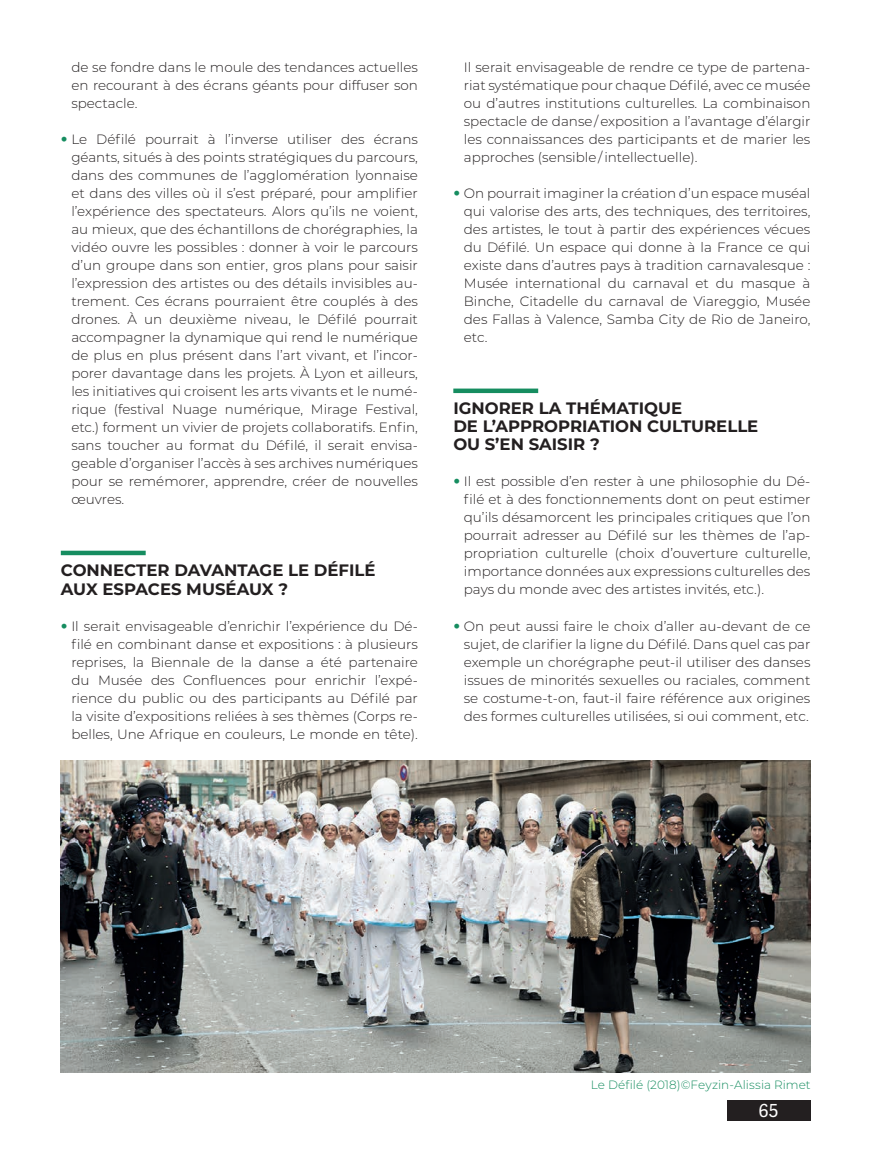
<style>
.page{position:relative;width:872px;height:1149px;background:#fff}
.page>*{position:absolute;margin:0;border:0;box-sizing:border-box;transform-origin:0 0}
.t1{font:18px "Adelle Sans";color:#fff}
.t2{font:700 16.5px/18px "Montserrat";color:#231f20}
.t3{font:300 13.5px/18px "Montserrat";color:#231f20;text-align:justify}
.t4{font:300 12px "Montserrat";letter-spacing:.005em;color:#168d60}
.s1{font-family:"Univers LT Std";color:#168d60}
</style>
<div class="page">
<div style="left:727px;top:1099px;width:83px;height:21px;background:#231f20"></div>
<div style="left:453px;top:388px;width:85px;height:5px;background:#168d60"></div>
<div style="left:61px;top:550px;width:85px;height:5px;background:#168d60"></div>
<img style="left:61px;top:760px;width:749px;height:311px">
<p class="t3" style="left:71px;top:58px;width:348px">de se fondre dans le moule des tendances actuelles en recourant à des écrans géants pour diffuser son spectacle.</p>
<p class="t3" style="left:71px;top:130px;width:348px;text-indent:-11px"><span class="s1">•</span> Le Défilé pourrait à l’inverse utiliser des écrans géants, situés à des points stratégiques du parcours, dans des communes de l’agglomération lyonnaise et dans des villes où il s’est préparé, pour amplifier l’expérience des spectateurs. Alors qu’ils ne voient, au mieux, que des échantillons de chorégraphies, la vidéo ouvre les possibles : donner à voir le parcours d’un groupe dans son entier, gros plans pour saisir l’expression des artistes ou des détails invisibles au&shy;trement. Ces écrans pourraient être couplés à des drones. À un deuxième niveau, le Défilé pourrait accompagner la dynamique qui rend le numérique de plus en plus présent dans l’art vivant, et l’incor&shy;porer davantage dans les projets. À Lyon et ailleurs, les initiatives qui croisent les arts vivants et le numé&shy;rique (festival Nuage numérique, Mirage Festival, etc.) forment un vivier de projets collaboratifs. Enfin, sans toucher au format du Défilé, il serait envisa&shy;geable d’organiser l’accès à ses archives numériques pour se remémorer, apprendre, créer de nouvelles œuvres.</p>
<p class="t2" style="left:61px;top:560px;width:316px">CONNECTER DAVANTAGE LE DÉFILÉ<br>AUX ESPACES MUSÉAUX ?</p>
<p class="t3" style="left:71px;top:616px;width:348px;text-indent:-11px"><span class="s1">•</span> Il serait envisageable d’enrichir l’expérience du Dé&shy;filé en combinant danse et expositions : à plusieurs reprises, la Biennale de la danse a été partenaire du Musée des Confluences pour enrichir l’expé&shy;rience du public ou des participants au Défilé par la visite d’expositions reliées à ses thèmes (Corps re&shy;belles, Une Afrique en couleurs, Le monde en tête).</p>
<p class="t3" style="left:464px;top:58px;width:348px">Il serait envisageable de rendre ce type de partena&shy;riat systématique pour chaque Défilé, avec ce musée ou d’autres institutions culturelles. La combinaison spectacle de danse / exposition a l’avantage d’élargir les connaissances des participants et de marier les approches (sensible / intellectuelle).</p>
<p class="t3" style="left:464px;top:184px;width:348px;text-indent:-11px"><span class="s1">•</span> On pourrait imaginer la création d’un espace muséal qui valorise des arts, des techniques, des territoires, des artistes, le tout à partir des expériences vécues du Défilé. Un espace qui donne à la France ce qui existe dans d’autres pays à tradition carnavalesque :<br>Musée international du carnaval et du masque à Binche, Citadelle du carnaval de Viareggio, Musée des Fallas à Valence, Samba City de Rio de Janeiro, etc.</p>
<p class="t2" style="left:453px;top:398px;width:306px">IGNORER LA THÉMATIQUE<br>DE L’APPROPRIATION CULTURELLE<br>OU S’EN SAISIR ?</p>
<p class="t3" style="left:464px;top:472px;width:348px;text-indent:-11px"><span class="s1">•</span> Il est possible d’en rester à une philosophie du Dé&shy;filé et à des fonctionnements dont on peut estimer qu’ils désamorcent les principales critiques que l’on pourrait adresser au Défilé sur les thèmes de l’ap&shy;propriation culturelle (choix d’ouverture culturelle, importance données aux expressions culturelles des pays du monde avec des artistes invités, etc.).</p>
<p class="t3" style="left:464px;top:616px;width:348px;text-indent:-11px"><span class="s1">•</span> On peut aussi faire le choix d’aller au-devant de ce sujet, de clarifier la ligne du Défilé. Dans quel cas par exemple un chorégraphe peut-il utiliser des danses issues de minorités sexuelles ou raciales, comment se costume-t-on, faut-il faire référence aux origines des formes culturelles utilisées, si oui comment, etc.</p>
<p class="t4" style="left:591px;top:1075px;width:221px">Le Défilé (2018)©Feyzin-Alissia Rimet</p>
<h1 class="t1" style="left:758px;top:1097px;width:21px">65</h1>
</div>
